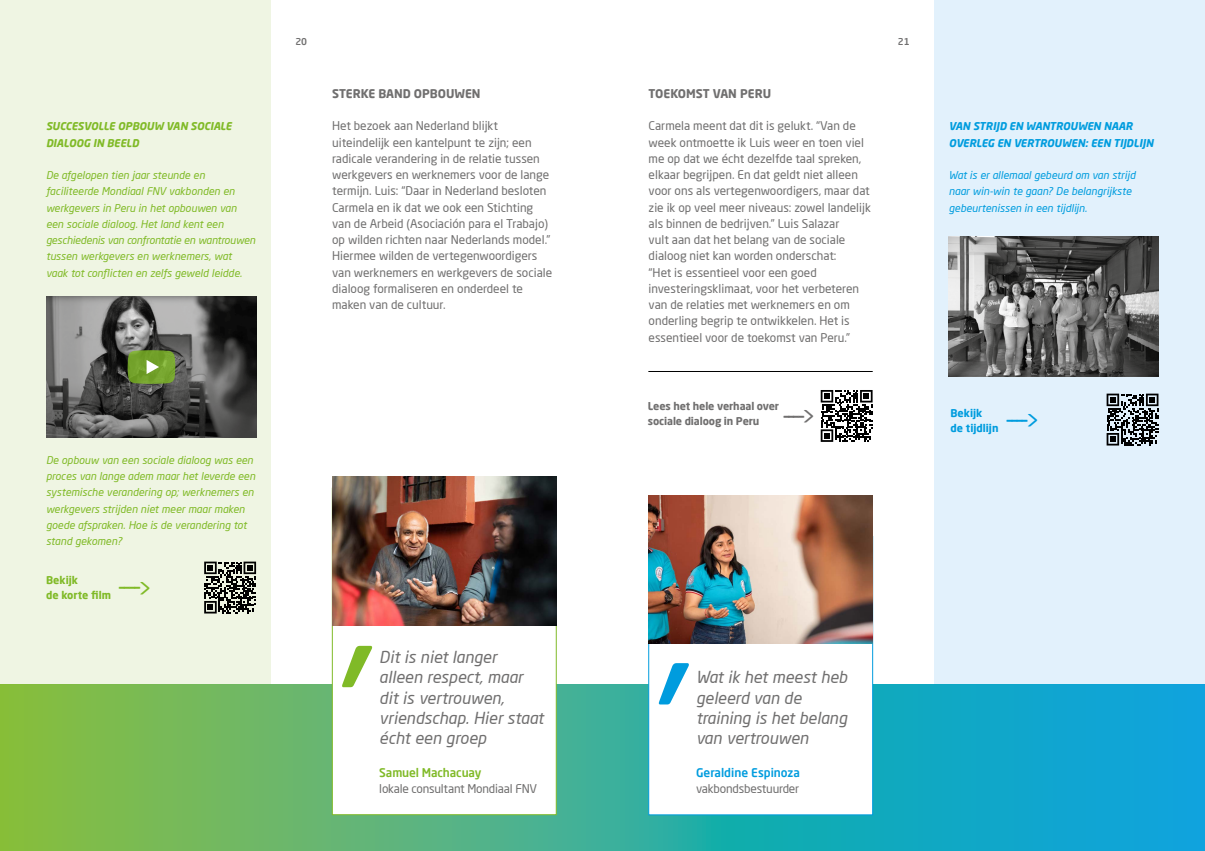
<style>
.page{position:relative;width:1205px;height:851px;background:#fff}
.page>*{position:absolute;margin:0;border:0;box-sizing:border-box;transform-origin:0 0}
.t1{font:25px "Neo Sans Pro";color:#009cde}
.t2{font:25px "Neo Sans Pro";color:#706f6f}
.t3{font:25px "Neo Sans Pro";color:#80ba27}
.t4{font:italic 16.25px/20.2px "Neo Sans Pro";color:#706f6f}
.t5{font:11.88px/16.2px "Neo Sans Pro";color:#706f6f}
.t6{font:700 11.88px "Neo Sans Pro";color:#706f6f}
.t7{font:500 11.88px "Neo Sans Pro";color:#009cde}
.t8{font:500 11.88px "Neo Sans Pro";letter-spacing:-.01em;color:#80ba27}
.t9{font:italic 10.62px/16.2px "Neo Sans Pro";color:#80ba27}
.t10{font:italic 10.62px/16.2px "Neo Sans Pro";color:#009cde}
.t11{font:italic 700 10.62px/16.2px "Neo Sans Pro";color:#009cde}
.t12{font:700 10.62px/14.5px "Neo Sans Pro";letter-spacing:-.01em;color:#706f6f}
.t13{font:italic 700 10.62px/16.2px "Neo Sans Pro";color:#80ba27}
.t14{font:700 10.62px/14.5px "Neo Sans Pro";color:#80ba27}
.t15{font:700 10.62px/14.5px "Neo Sans Pro";color:#009cde}
.t16{font:500 9.38px "Neo Sans Pro";color:#706f6f}
</style>
<div class="page">
<div style="left:0;top:0;width:270px;height:684px;background:#eff5e3"></div>
<div style="left:934px;top:0;width:271px;height:684px;background:#e2f1fc"></div>
<svg style="left:0;top:684px;width:1205px;height:166px;background:#42b093"></svg>
<div style="left:648px;top:536px;width:225px;height:278px;background:#fff;border:1px solid #009cde"></div>
<svg style="left:659px;top:663px;width:30px;height:41px"></svg>
<img style="left:648px;top:495px;width:224px;height:148px">
<div style="left:332px;top:488px;width:224px;height:326px;background:#fff;border:1px solid #80ba27"></div>
<svg style="left:342px;top:645px;width:30px;height:42px"></svg>
<img style="left:332px;top:477px;width:224px;height:148px">
<img style="left:46px;top:297px;width:211px;height:140px">
<svg style="left:128px;top:350px;width:47px;height:34px;background:#7aa33a"></svg>
<hr style="left:648px;top:371px;width:225px;height:1px;background:#000">
<img style="left:949px;top:237px;width:210px;height:139px">
<svg style="left:821px;top:390px;width:51px;height:52px"></svg>
<div style="left:201px;top:558px;width:59px;height:59px;background:linear-gradient(to right,#eff5e3,#eff5e3)"></div>
<svg style="left:204px;top:561px;width:52px;height:52px"></svg>
<div style="left:1103px;top:390px;width:59px;height:59px;background:linear-gradient(to right,#e2f1fc,#e2f1fc)"></div>
<svg style="left:1106px;top:393px;width:52px;height:52px"></svg>
<p class="t13" style="left:46px;top:118px;width:187px">SUCCESVOLLE OPBOUW VAN SOCIALE<br>DIALOOG IN BEELD</p>
<p class="t9" style="left:46px;top:167px;width:211px">De afgelopen tien jaar steunde en faciliteerde Mondiaal FNV vakbonden en werkgevers in Peru in het opbouwen van een sociale dialoog. Het land kent een geschiedenis van confrontatie en wantrouwen tussen werkgevers en werknemers, wat vaak tot conflicten en zelfs geweld leidde.</p>
<p class="t9" style="left:46px;top:451px;width:211px">De opbouw van een sociale dialoog was een proces van lange adem maar het leverde een systemische verandering op; werknemers en werkgevers strijden niet meer maar maken goede afspraken. Hoe is de verandering tot stand gekomen?</p>
<p class="t14" style="left:46px;top:572px;width:66px">Bekijk<br>de korte film</p>
<h1 class="t3" style="left:118px;top:570px;width:36px">----&gt;</h1>
<p class="t16" style="left:295px;top:36px;width:13px">20</p>
<p class="t16" style="left:898px;top:36px;width:13px">21</p>
<p class="t6" style="left:332px;top:86px;width:150px">STERKE BAND OPBOUWEN</p>
<p class="t5" style="left:332px;top:118px;width:221px">Het bezoek aan Nederland blijkt uiteindelijk een kantelpunt te zijn; een radicale verandering in de relatie tussen werkgevers en werknemers voor de lange termijn. Luis: “Daar in Nederland besloten Carmela en ik dat we ook een Stichting van de Arbeid (Asociación para el Trabajo) op wilden richten naar Nederlands model.” Hiermee wilden de vertegenwoordigers van werknemers en werkgevers de sociale dialoog formaliseren en onderdeel te maken van de cultuur.</p>
<p class="t6" style="left:649px;top:86px;width:124px">TOEKOMST VAN PERU</p>
<p class="t5" style="left:649px;top:118px;width:224px">Carmela meent dat dit is gelukt. “Van de week ontmoette ik Luis weer en toen viel me op dat we écht dezelfde taal spreken, elkaar begrijpen. En dat geldt niet alleen voor ons als vertegenwoordigers, maar dat zie ik op veel meer niveaus: zowel landelijk als binnen de bedrijven.” Luis Salazar<br>vult aan dat het belang van de sociale dialoog niet kan worden onderschat:<br>“Het is essentieel voor een goed investeringsklimaat, voor het verbeteren van de relaties met werknemers en om onderling begrip te ontwikkelen. Het is essentieel voor de toekomst van Peru.”</p>
<p class="t12" style="left:648px;top:399px;width:133px">Lees het hele verhaal over sociale dialoog in Peru</p>
<h1 class="t2" style="left:782px;top:399px;width:35px">----&gt;</h1>
<p class="t11" style="left:949px;top:118px;width:206px">VAN STRIJD EN WANTROUWEN NAAR<br>OVERLEG EN VERTROUWEN: EEN TIJDLIJN</p>
<p class="t10" style="left:949px;top:167px;width:188px">Wat is er allemaal gebeurd om van strijd naar win-win te gaan? De belangrijkste gebeurtenissen in een tijdlijn.</p>
<p class="t15" style="left:950px;top:405px;width:50px">Bekijk<br>de tijdlijn</p>
<h1 class="t1" style="left:1005px;top:403px;width:36px">----&gt;</h1>
<h2 class="t4" style="left:379px;top:646px;width:166px">Dit is niet langer alleen respect, maar dit is vertrouwen, vriendschap. Hier staat écht een groep</h2>
<p class="t8" style="left:379px;top:764px;width:104px">Samuel Machacuay</p>
<p class="t5" style="left:379px;top:780px;width:159px">lokale consultant Mondiaal FNV</p>
<h2 class="t4" style="left:696px;top:666px;width:153px">Wat ik het meest heb geleerd van de training is het belang van vertrouwen</h2>
<p class="t7" style="left:696px;top:764px;width:105px">Geraldine Espinoza</p>
<p class="t5" style="left:696px;top:780px;width:105px">vakbondsbestuurder</p>
</div>
